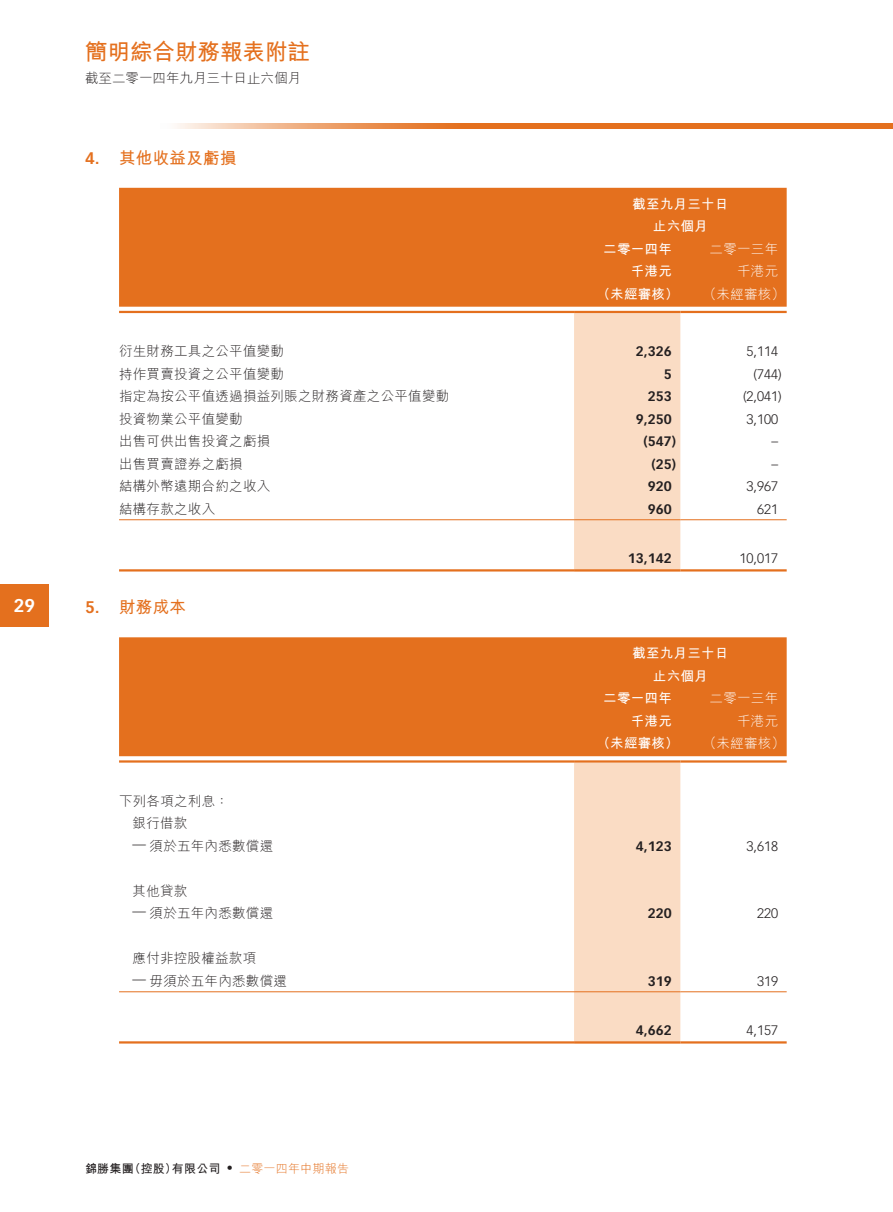
<style>
.page{position:relative;width:893px;height:1212px;background:#fff}
.page>*{position:absolute;margin:0;border:0;box-sizing:border-box;transform-origin:0 0}
.t1{font:700 22.5px "M Hei HK";color:#e4701e}
.t2{font:700 18px "Vectora LT Std";color:#fff}
.t3{font:700 16.5px "M Hei HK";letter-spacing:.02em;color:#e4701e}
.t4{font:700 16.5px "Vectora LT Std";color:#e4701e}
.t5{font:300 13.5px/22.5px "M Hei HK";letter-spacing:.02em;color:#231f20}
.t6{font:300 13.5px "Vectora LT Std";color:#231f20}
.t7{font:700 13.5px "Vectora LT Std";color:#231f20}
.t8{font:700 13.5px/22.5px "M Hei HK";letter-spacing:.02em;color:#fff;text-align:center}
.t9{font:300 13.5px "M Hei HK";letter-spacing:.02em;color:#fff}
.t10{font:300 13.5px "M Hei HK";color:#231f20}
.t11{font:700 12px "M Hei HK";letter-spacing:.02em;color:#231f20}
.t12{font:300 12px "M Hei HK";letter-spacing:.02em;color:#e4701e}
.t13{font:300 12px "Vectora LT Std";color:#231f20}
</style>
<div class="page">
<svg style="left:177px;top:123px;width:716px;height:6px;background:#e88642"></svg>
<div style="left:0;top:585px;width:49px;height:42px;background:#e4701e"></div>
<div style="left:119px;top:188px;width:668px;height:119px;background:#e4701e"></div>
<div style="left:574px;top:313px;width:106px;height:256px;background:#fadcc4"></div>
<hr style="left:119px;top:311px;width:455px;height:2px;background:#e4701e">
<hr style="left:574px;top:311px;width:106px;height:2px;background:#e4701e">
<hr style="left:680px;top:311px;width:107px;height:2px;background:#e4701e">
<hr style="left:119px;top:519px;width:455px;height:1px;background:#e4701e">
<hr style="left:574px;top:519px;width:106px;height:1px;background:#e4701e">
<hr style="left:680px;top:519px;width:107px;height:1px;background:#e4701e">
<hr style="left:119px;top:569px;width:455px;height:2px;background:#e4701e">
<hr style="left:574px;top:569px;width:106px;height:2px;background:#e4701e">
<hr style="left:680px;top:569px;width:107px;height:2px;background:#e4701e">
<div style="left:119px;top:637px;width:668px;height:119px;background:#e4701e"></div>
<div style="left:574px;top:763px;width:106px;height:278px;background:#fadcc4"></div>
<hr style="left:119px;top:760px;width:455px;height:3px;background:#e4701e">
<hr style="left:574px;top:760px;width:106px;height:3px;background:#e4701e">
<hr style="left:680px;top:760px;width:107px;height:3px;background:#e4701e">
<hr style="left:119px;top:991px;width:455px;height:1px;background:#e4701e">
<hr style="left:574px;top:991px;width:106px;height:1px;background:#e4701e">
<hr style="left:680px;top:991px;width:107px;height:1px;background:#e4701e">
<hr style="left:119px;top:1041px;width:455px;height:2px;background:#e4701e">
<hr style="left:574px;top:1041px;width:106px;height:2px;background:#e4701e">
<hr style="left:680px;top:1041px;width:107px;height:2px;background:#e4701e">
<h1 class="t1" style="left:85px;top:36px;width:226px">簡明綜合財務報表附註</h1>
<p class="t10" style="left:85px;top:71px;width:217px">截至二零一四年九月三十日止六個月</p>
<p class="t4" style="left:85px;top:148px;width:16px">4.</p>
<p class="t3" style="left:119px;top:146px;width:119px">其他收益及虧損</p>
<h2 class="t2" style="left:14px;top:595px;width:23px">29</h2>
<p class="t5" style="left:119px;top:340px;width:166px">衍生財務工具之公平值變動</p>
<p class="t5" style="left:119px;top:362px;width:166px">持作買賣投資之公平值變動</p>
<p class="t5" style="left:119px;top:385px;width:332px">指定為按公平值透過損益列賬之財務資產之公平值變動</p>
<p class="t5" style="left:119px;top:407px;width:125px">投資物業公平值變動</p>
<p class="t5" style="left:119px;top:430px;width:153px">出售可供出售投資之虧損</p>
<p class="t5" style="left:119px;top:452px;width:125px">出售買賣證券之虧損</p>
<p class="t5" style="left:119px;top:475px;width:153px">結構外幣遠期合約之收入</p>
<p class="t5" style="left:119px;top:497px;width:98px">結構存款之收入</p>
<p class="t4" style="left:85px;top:597px;width:16px">5.</p>
<p class="t3" style="left:119px;top:595px;width:68px">財務成本</p>
<p class="t5" style="left:133px;top:789px;width:98px;text-indent:-14px">下列各項之利息：銀行借款</p>
<p class="t5" style="left:150px;top:834px;width:125px">須於五年內悉數償還</p>
<p class="t6" style="left:133px;top:836px;width:15px">—</p>
<p class="t5" style="left:133px;top:879px;width:56px">其他貸款</p>
<p class="t5" style="left:150px;top:902px;width:125px">須於五年內悉數償還</p>
<p class="t6" style="left:133px;top:904px;width:15px">—</p>
<p class="t5" style="left:133px;top:947px;width:125px">應付非控股權益款項</p>
<p class="t5" style="left:150px;top:969px;width:139px">毋須於五年內悉數償還</p>
<p class="t6" style="left:133px;top:971px;width:15px">—</p>
<p class="t11" style="left:85px;top:1160px;width:50px">錦勝集團</p>
<p class="t11" style="left:129px;top:1160px;width:50px">（控股）</p>
<p class="t11" style="left:172px;top:1160px;width:50px">有限公司</p>
<p class="t12" style="left:239px;top:1162px;width:111px">二零一四年中期報告</p>
<p class="t13" style="left:227px;top:1161px;width:7px">•</p>
<p class="t8" style="left:632px;top:191px;width:98px">截至九月三十日止六個月</p>
<p class="t9" style="left:710px;top:242px;width:70px">二零一三年</p>
<p class="t8" style="left:603px;top:236px;width:70px">二零一四年</p>
<p class="t8" style="left:631px;top:259px;width:43px">千港元</p>
<p class="t9" style="left:737px;top:264px;width:43px">千港元</p>
<p class="t8" style="left:597px;top:281px;width:83px">（未經審核）</p>
<p class="t9" style="left:703px;top:287px;width:83px">（未經審核(</p>
<p class="t7" style="left:636px;top:343px;width:37px">2,326</p>
<p class="t6" style="left:747px;top:344px;width:33px">5,114</p>
<p class="t7" style="left:664px;top:366px;width:9px">5</p>
<p class="t6" style="left:754px;top:366px;width:30px">)744(</p>
<p class="t7" style="left:648px;top:388px;width:25px">253</p>
<p class="t6" style="left:743px;top:389px;width:40px">)2,041(</p>
<p class="t7" style="left:636px;top:411px;width:37px">9,250</p>
<p class="t6" style="left:747px;top:411px;width:33px">3,100</p>
<p class="t7" style="left:644px;top:433px;width:34px">)547(</p>
<p class="t6" style="left:771px;top:434px;width:8px">–</p>
<p class="t7" style="left:652px;top:456px;width:26px">)25(</p>
<p class="t6" style="left:771px;top:456px;width:8px">–</p>
<p class="t7" style="left:648px;top:478px;width:25px">920</p>
<p class="t6" style="left:747px;top:479px;width:33px">3,967</p>
<p class="t7" style="left:648px;top:501px;width:25px">960</p>
<p class="t6" style="left:757px;top:501px;width:23px">621</p>
<p class="t7" style="left:628px;top:550px;width:45px">13,142</p>
<p class="t6" style="left:740px;top:551px;width:40px">10,017</p>
<p class="t8" style="left:632px;top:641px;width:98px">截至九月三十日止六個月</p>
<p class="t9" style="left:710px;top:691px;width:70px">二零一三年</p>
<p class="t8" style="left:603px;top:686px;width:70px">二零一四年</p>
<p class="t8" style="left:631px;top:708px;width:43px">千港元</p>
<p class="t9" style="left:737px;top:714px;width:43px">千港元</p>
<p class="t8" style="left:597px;top:731px;width:83px">（未經審核）</p>
<p class="t9" style="left:703px;top:736px;width:83px">（未經審核(</p>
<p class="t7" style="left:636px;top:838px;width:37px">4,123</p>
<p class="t6" style="left:747px;top:838px;width:33px">3,618</p>
<p class="t7" style="left:648px;top:905px;width:25px">220</p>
<p class="t6" style="left:757px;top:906px;width:23px">220</p>
<p class="t7" style="left:648px;top:973px;width:25px">319</p>
<p class="t6" style="left:757px;top:973px;width:23px">319</p>
<p class="t7" style="left:636px;top:1022px;width:37px">4,662</p>
<p class="t6" style="left:747px;top:1023px;width:33px">4,157</p>
</div>
